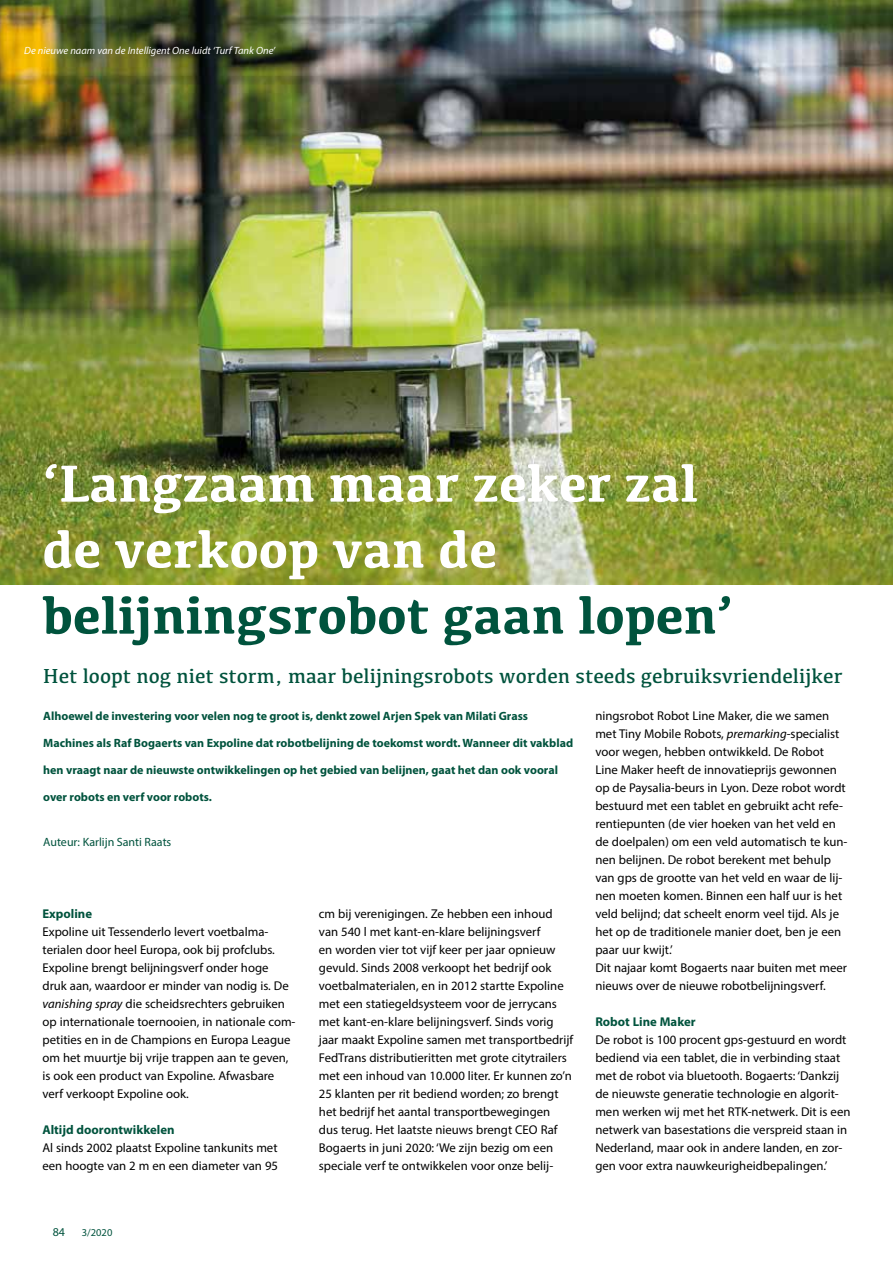
<style>
.page{position:relative;width:893px;height:1263px;background:#fff}
.page>*{position:absolute;margin:0;border:0;box-sizing:border-box;transform-origin:0 0}
.t1{font:700 54px/66px "Kefa";color:#fff}
.t2{font:700 54px "Kefa";color:#00533d}
.t3{font:21px "Kefa";color:#00533d}
.t4{font:12.75px/18px "Myriad Pro";color:#000}
.t5{font:700 12.75px "Myriad Pro";color:#00533d}
.t6{font:700 12px "Myriad Pro";color:#00533d}
.t7{font:12px "Myriad Pro";color:#00533d}
.t8{font:italic 10.5px "Myriad Pro";color:#fff}
.t9{font:10.5px "Myriad Pro";color:#00533d}
.s1{font-style:italic}
</style>
<div class="page">
<img style="left:0;top:0;width:893px;height:584px">
<p class="t8" style="left:24px;top:44px;width:253px">De nieuwe naam van de Intelligent One luidt ‘Turf Tank One’</p>
<h1 class="t1" style="left:43px;top:448px;width:657px">‘Langzaam maar zeker zal de verkoop van de</h1>
<h1 class="t2" style="left:43px;top:579px;width:692px">belijningsrobot gaan lopen’</h1>
<h2 class="t3" style="left:43px;top:662px;width:801px">Het loopt nog niet storm, maar belijningsrobots worden steeds gebruiksvriendelijker</h2>
<p class="t6" style="left:43px;top:708px;width:486px">Alhoewel de investering voor velen nog te groot is, denkt zowel Arjen Spek van Milati Grass</p>
<p class="t6" style="left:43px;top:735px;width:531px">Machines als Raf Bogaerts van Expoline dat robotbelijning de toekomst wordt. Wanneer dit vakblad</p>
<p class="t6" style="left:43px;top:762px;width:516px">hen vraagt naar de nieuwste ontwikkelingen op het gebied van belijnen, gaat het dan ook vooral</p>
<p class="t6" style="left:43px;top:789px;width:170px">over robots en verf voor robots.</p>
<p class="t7" style="left:43px;top:835px;width:130px">Auteur: Karlijn Santi Raats</p>
<p class="t4" style="left:595px;top:707px;width:254px">ningsrobot Robot Line Maker, die we samen met Tiny Mobile Robots, <span class="s1">premarking</span>-specialist voor wegen, hebben ontwikkeld. De Robot Line Maker heeft de innovatieprijs gewonnen op de Paysalia-beurs in Lyon. Deze robot wordt bestuurd met een tablet en gebruikt acht refe&shy;rentiepunten (de vier hoeken van het veld en de doelpalen) om een veld automatisch te kun&shy;nen belijnen. De robot berekent met behulp van gps de grootte van het veld en waar de lij&shy;nen moeten komen. Binnen een half uur is het veld belijnd; dat scheelt enorm veel tijd. Als je het op de traditionele manier doet, ben je een paar uur kwijt.’<br>Dit najaar komt Bogaerts naar buiten met meer nieuws over de nieuwe robotbelijningsverf.</p>
<p class="t5" style="left:595px;top:1014px;width:102px">Robot Line Maker</p>
<p class="t4" style="left:595px;top:1031px;width:257px">De robot is 100 procent gps-gestuurd en wordt bediend via een tablet, die in verbinding staat met de robot via bluetooth. Bogaerts: ‘Dankzij de nieuwste generatie technologie en algorit&shy;men werken wij met het RTK-netwerk. Dit is een netwerk van basestations die verspreid staan in Nederland, maar ook in andere landen, en zor&shy;gen voor extra nauwkeurigheidbepalingen.’</p>
<p class="t5" style="left:43px;top:905px;width:51px">Expoline</p>
<p class="t4" style="left:43px;top:923px;width:255px">Expoline uit Tessenderlo levert voetbalma&shy;terialen door heel Europa, ook bij profclubs.<br>Expoline brengt belijningsverf onder hoge druk aan, waardoor er minder van nodig is. De <span class="s1">vanishing spray</span> die scheidsrechters gebruiken op internationale toernooien, in nationale com&shy;petities en in de Champions en Europa League om het muurtje bij vrije trappen aan te geven, is ook een product van Expoline. Afwasbare verf verkoopt Expoline ook.</p>
<p class="t5" style="left:43px;top:1121px;width:134px">Altijd doorontwikkelen</p>
<p class="t4" style="left:43px;top:1139px;width:237px">Al sinds 2002 plaatst Expoline tankunits met een hoogte van 2 m en een diameter van 95</p>
<p class="t4" style="left:319px;top:905px;width:256px">cm bij verenigingen. Ze hebben een inhoud van 540 l met kant-en-klare belijningsverf<br>en worden vier tot vijf keer per jaar opnieuw gevuld. Sinds 2008 verkoopt het bedrijf ook voetbalmaterialen, en in 2012 startte Expoline met een statiegeldsysteem voor de jerrycans met kant-en-klare belijningsverf. Sinds vorig jaar maakt Expoline samen met transportbedrijf FedTrans distributieritten met grote citytrailers met een inhoud van 10.000 liter. Er kunnen zo’n 25 klanten per rit bediend worden; zo brengt het bedrijf het aantal transportbewegingen<br>dus terug. Het laatste nieuws brengt CEO Raf Bogaerts in juni 2020: ‘We zijn bezig om een speciale verf te ontwikkelen voor onze belij-</p>
<p class="t7" style="left:53px;top:1224px;width:14px">84</p>
<p class="t9" style="left:82px;top:1226px;width:32px">3/2020</p>
</div>
